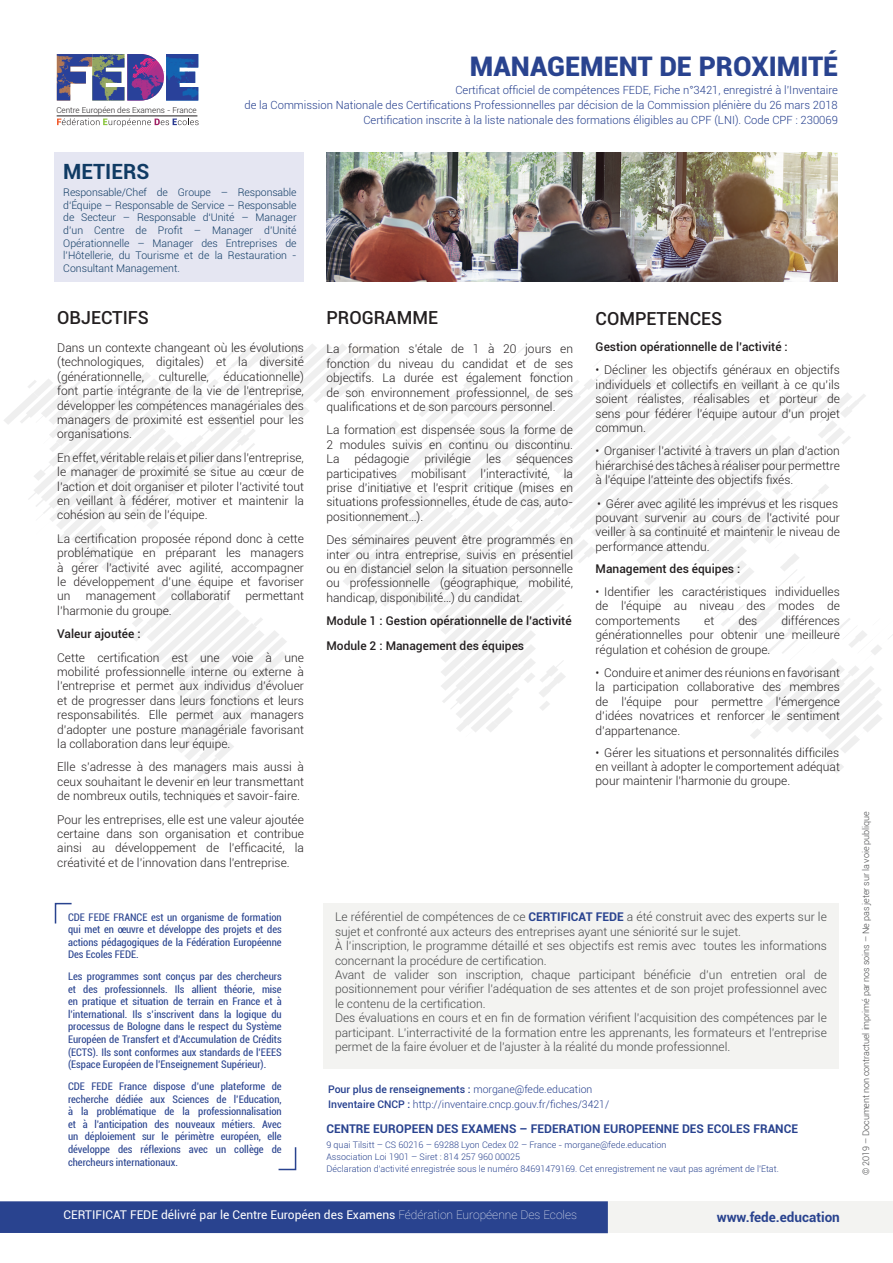
<style>
.page{position:relative;width:893px;height:1263px;background:#fff}
.page>*{position:absolute;margin:0;border:0;box-sizing:border-box;transform-origin:0 0}
.t1{font:900 27px "Roboto";color:#29438f}
.t2{font:700 21px "Roboto";color:#103b64}
.t3{font:500 18px "Roboto";color:#231f20}
.t4{font:700 13.5px "Roboto";color:#29438f}
.t5{font:300 12px/14.4px "Roboto";color:#231f20;text-align:justify}
.t6{font:300 12px/14.4px "Roboto";color:#464748}
.t7{font:500 12px/25.2px "Roboto";color:#231f20}
.t8{font:12px "Roboto";color:#fff}
.t9{font:700 12px "Roboto";color:#29438f}
.t10{font:300 11.25px/15px "Roboto";color:#253f8e;text-align:right}
.t11{font:condensed 10.5px/12.6px "Roboto";color:#29438f;text-align:justify}
.t12{font:300 10.5px/12.6px "Roboto";color:#103b64;text-align:justify}
.t13{font:300 10.5px/15px "Roboto";color:#253f8e}
.t14{font:300 9px/12px "Roboto";color:#29438f}
.t15{font:300 9px "Roboto";letter-spacing:-.01em;color:#464748}
.t16{font:300 8.1px "Roboto";color:#231f20}
.s1{font-weight:700;color:#29438f}
.s2{font-weight:500}
.s3{font-weight:100}
</style>
<div class="page">
<div style="left:499px;top:1201px;width:394px;height:32px;background:#f3f3f1"></div>
<svg style="left:57px;top:54px;width:141px;height:47px"></svg>
<svg style="left:57px;top:118px;width:142px;height:9px"></svg>
<hr style="left:57px;top:116px;width:140px;height:1px;background:#211d1e">
<svg style="left:4px;top:344px;width:888px;height:464px"></svg>
<div style="left:0;top:1201px;width:608px;height:32px;background:#29438f"></div>
<div style="left:324px;top:903px;width:515px;height:166px;background:#f3f3f1"></div>
<div style="left:55px;top:152px;width:249px;height:130px;background:#e0e1f0"></div>
<svg style="left:54px;top:902px;width:18px;height:22px"></svg>
<svg style="left:278px;top:1147px;width:19px;height:24px"></svg>
<img style="left:326px;top:152px;width:512px;height:130px">
<p class="t16" style="left:56px;top:104px;width:142px">Centre Européen des Examens - France</p>
<h1 class="t1" style="left:470px;top:47px;width:370px">MANAGEMENT DE PROXIMITÉ</h1>
<p class="t10" style="left:244px;top:82px;width:595px">Certificat officiel de compétences FEDE, Fiche n°3421, enregistré à l’Inventaire<br>de la Commission Nationale des Certifications Professionnelles par décision de la Commission plénière du 26 mars 2018<br>Certification inscrite à la liste nationale des formations éligibles au CPF (LNI). Code CPF : 230069</p>
<h2 class="t2" style="left:63px;top:157px;width:88px">METIERS</h2>
<p class="t12" style="left:63px;top:186px;width:235px">Responsable/Chef de Groupe – Responsable d‘Équipe – Responsable de Service – Responsable de Secteur – Responsable d‘Unité – Manager d’un Centre de Profit – Manager d’Unité Opérationnelle – Manager des Entreprises de l’Hôtellerie, du Tourisme et de la Restauration - Consultant Management.</p>
<h3 class="t3" style="left:57px;top:304px;width:93px">OBJECTIFS</h3>
<p class="t5" style="left:57px;top:340px;width:248px">Dans un contexte changeant où les évolutions (technologiques, digitales) et la diversité (générationnelle, culturelle, éducationnelle) font partie intégrante de la vie de l’entreprise, développer les compétences managériales des managers de proximité est essentiel pour les organisations.</p>
<p class="t5" style="left:57px;top:450px;width:248px">En effet, véritable relais et pilier dans l’entreprise, le manager de proximité se situe au cœur de l’action et doit organiser et piloter l’activité tout en veillant à fédérer, motiver et maintenir la cohésion au sein de l’équipe.</p>
<p class="t5" style="left:57px;top:531px;width:248px">La certification proposée répond donc à cette problématique en préparant les managers à gérer l’activité avec agilité, accompagner le développement d’une équipe et favoriser un</p>
<p class="t5" style="left:86px;top:589px;width:72px">management</p>
<p class="t5" style="left:171px;top:589px;width:61px">collaboratif</p>
<p class="t5" style="left:245px;top:589px;width:60px">permettant</p>
<p class="t5" style="left:57px;top:603px;width:116px">l’harmonie du groupe.</p>
<p class="t7" style="left:57px;top:621px;width:85px">Valeur ajoutée :</p>
<p class="t5" style="left:57px;top:650px;width:248px">Cette certification est une voie à une mobilité professionnelle interne ou externe à l’entreprise et permet aux individus d’évoluer et de progresser dans leurs fonctions et leurs responsabilités. Elle permet aux managers d’adopter une posture managériale favorisant la collaboration dans leur équipe.</p>
<p class="t5" style="left:57px;top:760px;width:248px">Elle s’adresse à des managers mais aussi à ceux souhaitant le devenir en leur transmettant de nombreux outils, techniques et savoir-faire.</p>
<p class="t5" style="left:57px;top:812px;width:248px">Pour les entreprises, elle est une valeur ajoutée certaine dans son organisation et contribue ainsi au développement de l’efficacité, la créativité et de l’innovation dans l’entreprise.</p>
<p class="t11" style="left:68px;top:910px;width:215px">CDE FEDE FRANCE est un organisme de formation qui met en œuvre et développe des projets et des actions pédagogiques de la Fédération Européenne Des Ecoles FEDE.</p>
<p class="t11" style="left:68px;top:970px;width:215px">Les programmes sont conçus par des chercheurs et des professionnels. Ils allient théorie, mise en pratique et situation de terrain en France et à l’international. Ils s’inscrivent dans la logique du processus de Bologne dans le respect du Système Européen de Transfert et d’Accumulation de Crédits (ECTS). Ils sont conformes aux standards de l’EEES (Espace Européen de l’Enseignement Supérieur).</p>
<p class="t11" style="left:68px;top:1079px;width:215px">CDE FEDE France dispose d’une plateforme de recherche dédiée aux Sciences de l’Education, à la problématique de la professionnalisation et à l’anticipation des nouveaux métiers. Avec un déploiement sur le périmètre européen, elle développe des réflexions avec un collège de chercheurs internationaux.</p>
<h3 class="t3" style="left:326px;top:304px;width:113px">PROGRAMME</h3>
<h3 class="t3" style="left:596px;top:306px;width:128px">COMPETENCES</h3>
<p class="t5" style="left:326px;top:341px;width:248px">La formation s’étale de 1 à 20 jours en fonction du niveau du candidat et de ses objectifs. La durée est également fonction de son environnement professionnel, de ses qualifications et de son parcours personnel.</p>
<p class="t5" style="left:326px;top:422px;width:248px">La formation est dispensée sous la forme de 2 modules suivis en continu ou discontinu.<br>La</p>
<p class="t5" style="left:355px;top:451px;width:56px">pédagogie</p>
<p class="t5" style="left:424px;top:451px;width:48px">privilégie</p>
<p class="t5" style="left:486px;top:451px;width:17px">les</p>
<p class="t5" style="left:326px;top:451px;width:248px;text-indent:190px">séquences participatives mobilisant l’interactivité, la prise d’initiative et l’esprit critique (mises en situations professionnelles, étude de cas, auto&shy;positionnement…).</p>
<p class="t5" style="left:326px;top:532px;width:248px">Des séminaires peuvent être programmés en inter ou intra entreprise, suivis en présentiel ou en distanciel selon la situation personnelle ou professionnelle (géographique, mobilité, handicap, disponibilité…) du candidat.</p>
<p class="t7" style="left:326px;top:608px;width:247px">Module 1 : Gestion opérationnelle de l’activité<br>Module 2 : Management des équipes</p>
<p class="t7" style="left:596px;top:334px;width:194px">Gestion opérationnelle de l’activité :</p>
<p class="t5" style="left:596px;top:362px;width:246px">• Décliner les objectifs généraux en objectifs individuels et collectifs en veillant à ce qu’ils soient réalistes, réalisables et porteur de sens pour fédérer l’équipe autour d’un projet commun.</p>
<p class="t5" style="left:596px;top:443px;width:246px">• Organiser l’activité à travers un plan d’action hiérarchisé des tâches à réaliser pour permettre à l’équipe l’atteinte des objectifs fixés.</p>
<p class="t5" style="left:596px;top:496px;width:246px;text-align:left">• Gérer avec agilité les imprévus et les risques pouvant survenir au cours de l’activité pour veiller à sa continuité et maintenir le niveau de performance attendu.</p>
<p class="t7" style="left:596px;top:555px;width:146px">Management des équipes :</p>
<p class="t5" style="left:596px;top:584px;width:246px">• Identifier les caractéristiques individuelles de l’équipe au niveau des modes de comportements</p>
<p class="t5" style="left:596px;top:613px;width:246px;text-indent:186px">différences générationnelles pour obtenir une meilleure régulation et cohésion de groupe.</p>
<p class="t5" style="left:596px;top:665px;width:246px">• Conduire et animer des réunions en favorisant la participation collaborative des membres de l’équipe pour permettre l’émergence d’idées novatrices et renforcer le sentiment d’appartenance.</p>
<p class="t5" style="left:596px;top:745px;width:246px">• Gérer les situations et personnalités difficiles en veillant à adopter le comportement adéquat pour maintenir l’harmonie du groupe.</p>
<p class="t5" style="left:704px;top:613px;width:12px">et</p>
<p class="t5" style="left:738px;top:613px;width:20px">des</p>
<p class="t6" style="left:335px;top:909px;width:493px">Le référentiel de compétences de ce <span class="s1">CERTIFICAT FEDE</span> a été construit avec des experts sur le sujet et confronté aux acteurs des entreprises ayant une séniorité sur le sujet.<br>À l’inscription, le programme détaillé et ses objectifs est remis avec toutes les informations concernant la procédure de certification.<br>Avant de valider son inscription, chaque participant bénéficie d’un entretien oral de positionnement pour vérifier l’adéquation de ses attentes et de son projet professionnel avec le contenu de la certification.<br>Des évaluations en cours et en fin de formation vérifient l’acquisition des compétences par le participant. L’interractivité de la formation entre les apprenants, les formateurs et l’entreprise permet de la faire évoluer et de l’ajuster à la réalité du monde professionnel.</p>
<p class="t13" style="left:328px;top:1081px;width:283px"><span class="s2">Pour plus de renseignements :</span> morgane@fede.education<br><span class="s2">Inventaire CNCP :</span> http://inventaire.cncp.gouv.fr/fiches/3421/</p>
<p class="t9" style="left:326px;top:1120px;width:473px">CENTRE EUROPEEN DES EXAMENS – FEDERATION EUROPEENNE DES ECOLES FRANCE</p>
<p class="t14" style="left:326px;top:1138px;width:454px">9 quai Tilsitt – CS 60216 – 69288 Lyon Cedex 02 – France - morgane@fede.education<br>Association Loi 1901 – Siret : 814 257 960 00025<br>Déclaration d’activité enregistrée sous le numéro 84691479169. Cet enregistrement ne vaut pas agrément de l’Etat.</p>
<p class="t8" style="left:63px;top:1206px;width:515px">CERTIFICAT FEDE délivré par le Centre Européen des Examens <span class="s3">Fédération Européenne Des Ecoles</span></p>
<p class="t4" style="left:717px;top:1208px;width:125px">www.fede.education</p>
<p class="t15" style="left:860px;top:1175px;width:365px;rotate:-90deg">© 2019 – Document non contractuel imprimé par nos soins – Ne pas jeter sur la voie publique</p>
</div>
